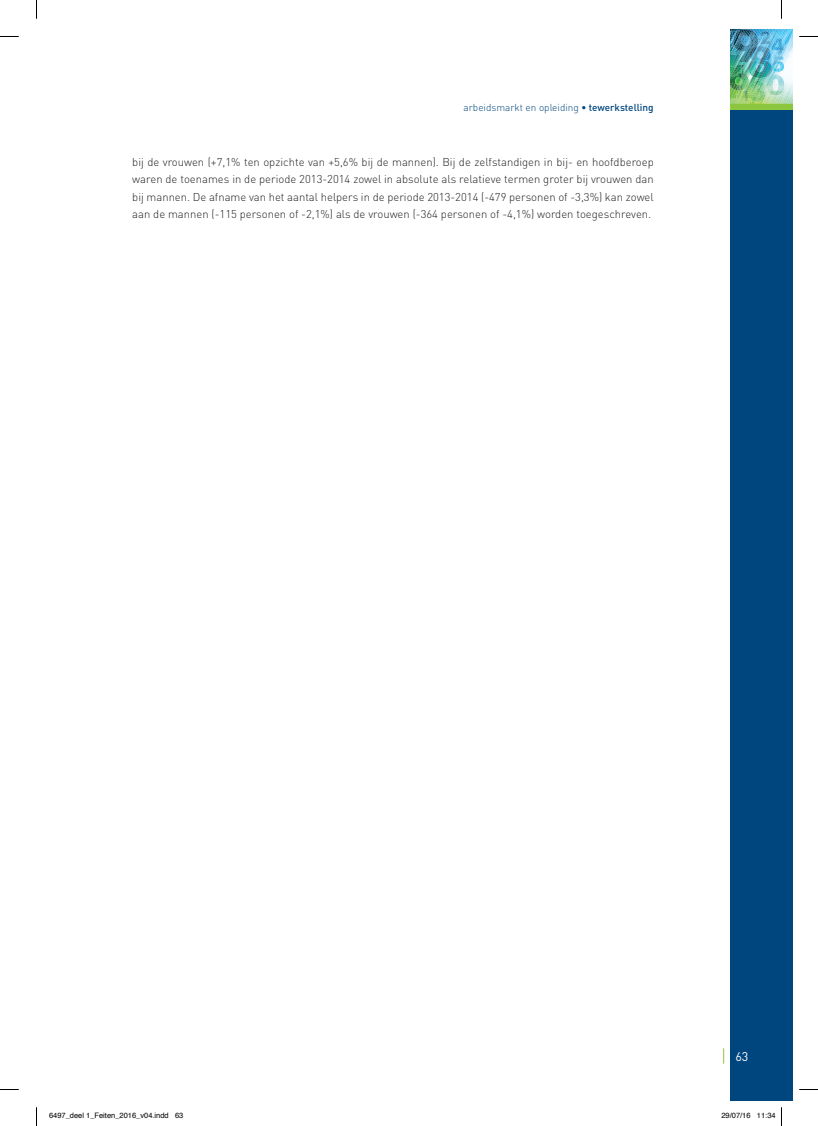
<style>
.page{position:relative;width:818px;height:1126px;background:#fff}
.page>*{position:absolute;margin:0;border:0;box-sizing:border-box;transform-origin:0 0}
.t1{font:12.5px "DINOT";color:#fff}
.t2{font:300 11.25px/17.5px "DINOT";color:#231f20;text-align:justify}
.t3{font:300 10px "DINOT";color:#00467e}
.t4{font:7.5px "Helvetica";color:#000}
.s1{font-weight:700}
.s2{font-weight:500}
</style>
<div class="page">
<img style="left:730px;top:29px;width:62px;height:79px">
<div style="left:729px;top:104px;width:62px;height:6px;background:#8bc63e"></div>
<div style="left:729px;top:110px;width:62px;height:989px;background:#00467e"></div>
<svg style="left:0;top:36px;width:19px;height:1px"></svg>
<svg style="left:799px;top:36px;width:18px;height:1px"></svg>
<svg style="left:0;top:1089px;width:19px;height:1px"></svg>
<svg style="left:799px;top:1089px;width:18px;height:1px"></svg>
<svg style="left:36px;top:0;width:1px;height:19px"></svg>
<svg style="left:36px;top:1107px;width:1px;height:18px"></svg>
<p class="t3" style="left:463px;top:101px;width:191px">arbeidsmarkt en opleiding <span class="s1">•</span> <span class="s2">tewerkstelling</span></p>
<p class="t2" style="left:132px;top:152px;width:522px">bij de vrouwen (+7,1% ten opzichte van +5,6% bij de mannen). Bij de zelfstandigen in bij- en hoofdberoep waren de toenames in de periode 2013-2014 zowel in absolute als relatieve termen groter bij vrouwen dan bij mannen. De afname van het aantal helpers in de periode 2013-2014 (-479 personen of -3,3%) kan zowel aan de mannen (-115 personen of -2,1%) als de vrouwen (-364 personen of -4,1%) worden toegeschreven.</p>
<p class="t1" style="left:734px;top:1047px;width:15px">63</p>
<p class="t4" style="left:49px;top:1109px;width:136px">6497_deel 1_Feiten_2016_v04.indd 63</p>
<p class="t4" style="left:721px;top:1109px;width:56px">29/07/16 11:34</p>
</div>
